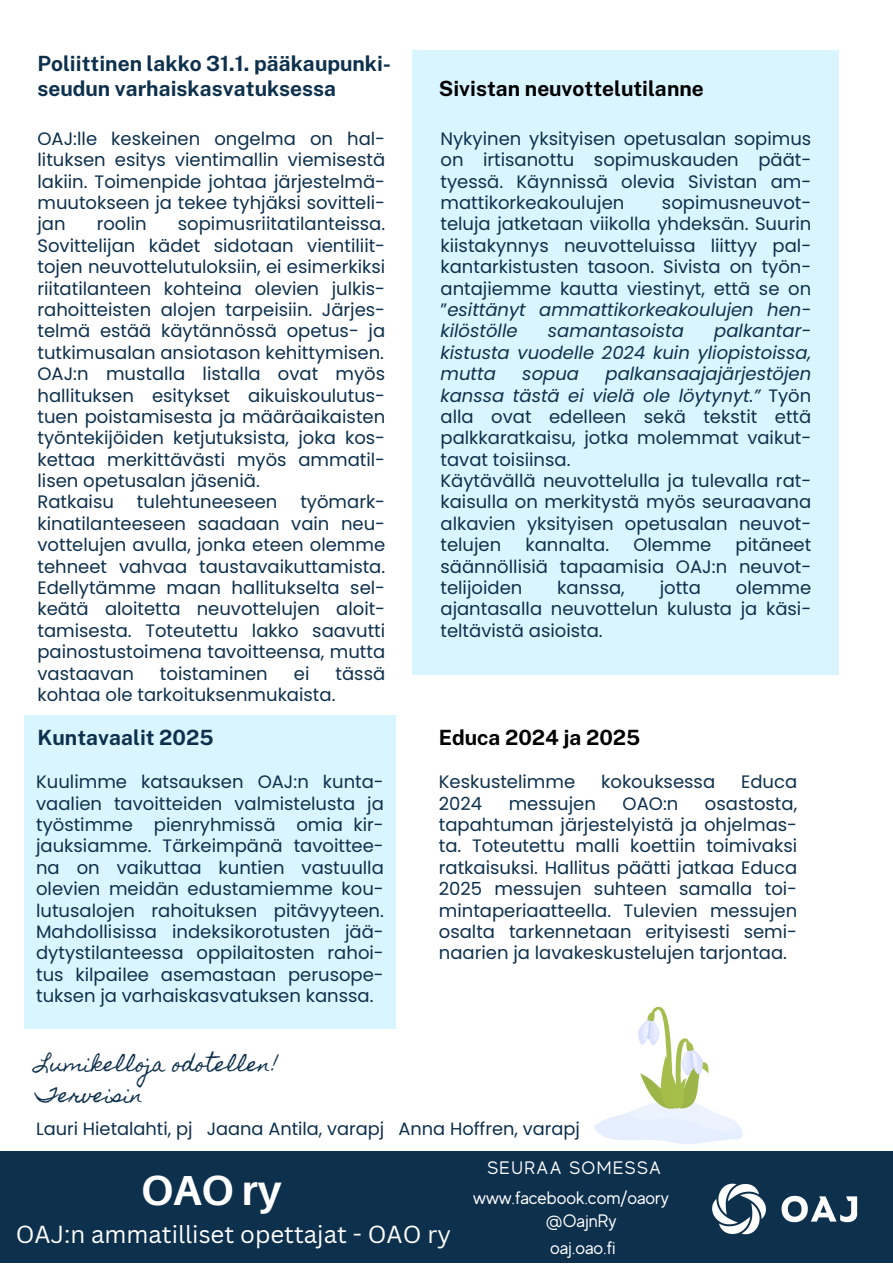
<style>
.page{position:relative;width:893px;height:1264px;background:#fff}
.page>*{position:absolute;margin:0;border:0;box-sizing:border-box;transform-origin:0 0}
.t1{font:700 42px "Aileron";color:#fff}
.t2{font:24px "Canva Sans";color:#fff}
.t3{font:700 21px/24.8px "Public Sans";color:#0d304c}
.t4{font:700 21px "Public Sans";color:#000}
.t5{font:19.5px "Homemade Apple";color:#0d304c}
.t6{font:18px/21.3px "Poppins";color:#0d304c;text-align:justify}
.t7{font:italic 18px/21.3px "Poppins";color:#0d304c;text-align:justify}
.t8{font:18px "MADE Evolve Sans";color:#fefeff}
.t9{font:18px "MADE Evolve Sans";letter-spacing:.08em;color:#fff}
.t10{font:17.85px "Poppins";color:#0d304c}
.s1{font-style:italic}
</style>
<div class="page">
<div style="left:0;top:1151px;width:892px;height:112px;background:#0d304c"></div>
<img style="left:712px;top:1183px;width:146px;height:52px">
<div style="left:413px;top:51px;width:425px;height:623px;background:#d9f5ff"></div>
<div style="left:24px;top:715px;width:372px;height:313px;background:#d9f5ff"></div>
<svg style="left:594px;top:1006px;width:148px;height:138px"></svg>
<h4 class="t3" style="left:37px;top:51px;width:355px">Poliittinen lakko 31.1. pääkaupunki&shy;seudun varhaiskasvatuksessa</h4>
<p class="t6" style="left:37px;top:128px;width:349px">OAJ:lle keskeinen ongelma on hal&shy;lituksen esitys vientimallin viemisestä lakiin. Toimenpide johtaa järjestelmä&shy;muutokseen ja tekee tyhjäksi sovitteli&shy;jan</p>
<p class="t6" style="left:37px;top:213px;width:349px;text-indent:140px">sopimusriitatilanteissa.<br>Sovittelijan kädet sidotaan vientiliit&shy;tojen neuvottelutuloksiin, ei esimerkiksi riitatilanteen kohteina olevien julkis&shy;rahoitteisten alojen tarpeisiin. Järjes&shy;telmä estää käytännössä opetus- ja tutkimusalan ansiotason kehittymisen.</p>
<p class="t6" style="left:37px;top:363px;width:349px">OAJ:n mustalla listalla ovat myös hallituksen esitykset aikuiskoulutus&shy;tuen poistamisesta ja määräaikaisten työntekijöiden ketjutuksista, joka kos&shy;kettaa merkittävästi myös ammatil&shy;lisen opetusalan jäseniä.</p>
<p class="t6" style="left:37px;top:491px;width:78px">Ratkaisu</p>
<p class="t6" style="left:137px;top:491px;width:142px">tulehtuneeseen</p>
<p class="t6" style="left:97px;top:213px;width:52px">roolin</p>
<p class="t6" style="left:37px;top:491px;width:349px;text-indent:263px">työmark&shy;kinatilanteeseen saadaan vain neu&shy;vottelujen avulla, jonka eteen olemme tehneet vahvaa taustavaikuttamista.<br>Edellytämme maan hallitukselta sel&shy;keätä aloitetta neuvottelujen aloit&shy;tamisesta. Toteutettu lakko saavutti painostustoimena tavoitteensa, mutta vastaavan</p>
<p class="t6" style="left:160px;top:662px;width:109px">toistaminen</p>
<p class="t6" style="left:294px;top:662px;width:17px">ei</p>
<p class="t6" style="left:335px;top:662px;width:51px">tässä</p>
<p class="t6" style="left:37px;top:684px;width:299px">kohtaa ole tarkoituksenmukaista.</p>
<p class="t4" style="left:439px;top:76px;width:266px">Sivistan neuvottelutilanne</p>
<p class="t6" style="left:440px;top:128px;width:372px">Nykyinen yksityisen opetusalan sopimus on irtisanottu sopimuskauden päät&shy;tyessä. Käynnissä olevia Sivistan am&shy;mattikorkeakoulujen</p>
<p class="t6" style="left:440px;top:192px;width:372px;text-indent:221px">sopimusneuvot&shy;teluja jatketaan viikolla yhdeksän. Suurin kiistakynnys neuvotteluissa liittyy pal&shy;kantarkistusten tasoon. Sivista on työn&shy;antajiemme kautta viestinyt, että se on ”<span class="s1">esittänyt ammattikorkeakoulujen hen&shy;kilöstölle</span></p>
<p class="t7" style="left:548px;top:320px;width:137px">samantasoista</p>
<p class="t7" style="left:440px;top:320px;width:372px;text-indent:274px">palkantar&shy;kistusta vuodelle 2024 kuin yliopistoissa, mutta</p>
<p class="t6" style="left:440px;top:363px;width:372px;text-indent:165px"><span class="s1">palkansaajajärjestöjen kanssa tästä ei vielä ole löytynyt.”</span> Työn alla ovat edelleen sekä tekstit että palkkaratkaisu, jotka molemmat vaikut&shy;tavat toisiinsa.</p>
<p class="t6" style="left:440px;top:470px;width:372px">Käytävällä neuvottelulla ja tulevalla rat&shy;kaisulla on merkitystä myös seuraavana alkavien yksityisen opetusalan neuvot&shy;telujen</p>
<p class="t7" style="left:522px;top:363px;width:58px">sopua</p>
<p class="t6" style="left:440px;top:534px;width:372px;text-indent:295px">pitäneet säännöllisiä tapaamisia OAJ:n neuvot&shy;telijoiden</p>
<p class="t6" style="left:525px;top:534px;width:85px">kannalta.</p>
<p class="t6" style="left:633px;top:534px;width:79px">Olemme</p>
<p class="t6" style="left:557px;top:577px;width:69px">kanssa,</p>
<p class="t6" style="left:659px;top:577px;width:43px">jotta</p>
<p class="t6" style="left:440px;top:577px;width:372px;text-indent:295px">olemme ajantasalla neuvottelun kulusta ja käsi&shy;teltävistä asioista.</p>
<h2 class="t3" style="left:37px;top:725px;width:178px">Kuntavaalit 2025</h2>
<h1 class="t4" style="left:439px;top:725px;width:203px">Educa 2024 ja 2025</h1>
<p class="t6" style="left:36px;top:771px;width:349px">Kuulimme katsauksen OAJ:n kunta&shy;vaalien tavoitteiden valmistelusta ja työstimme pienryhmissä omia kir&shy;jauksiamme. Tärkeimpänä tavoittee&shy;na on vaikuttaa kuntien vastuulla olevien meidän edustamiemme kou&shy;lutusalojen rahoituksen pitävyyteen.<br>Mahdollisissa indeksikorotusten jää&shy;dytystilanteessa oppilaitosten rahoi&shy;tus kilpailee asemastaan perusope&shy;tuksen ja varhaiskasvatuksen kanssa.</p>
<p class="t6" style="left:439px;top:771px;width:138px">Keskustelimme</p>
<p class="t6" style="left:601px;top:771px;width:115px">kokouksessa</p>
<p class="t6" style="left:741px;top:771px;width:58px">Educa</p>
<p class="t6" style="left:439px;top:792px;width:45px">2024</p>
<p class="t6" style="left:508px;top:792px;width:89px">messujen</p>
<p class="t6" style="left:622px;top:792px;width:57px">OAO:n</p>
<p class="t6" style="left:439px;top:792px;width:360px;text-indent:266px">osastosta, tapahtuman järjestelyistä ja ohjelmas&shy;ta. Toteutettu malli koettiin toimivaksi ratkaisuksi. Hallitus päätti jatkaa Educa 2025 messujen suhteen samalla toi&shy;mintaperiaatteella. Tulevien messujen osalta tarkennetaan erityisesti semi&shy;naarien ja lavakeskustelujen tarjontaa.</p>
<p class="t5" style="left:36px;top:1052px;width:244px">Lumikelloja odotellen!</p>
<p class="t5" style="left:36px;top:1084px;width:108px">Terveisin</p>
<h3 class="t10" style="left:36px;top:1116px;width:545px">Lauri Hietalahti, pj Jaana Antila, varapj Anna Hoffren, varapj</h3>
<h3 class="t1" style="left:141px;top:1163px;width:142px">OAO ry</h3>
<p class="t2" style="left:16px;top:1217px;width:436px">OAJ:n ammatilliset opettajat - OAO ry</p>
<h3 class="t9" style="left:487px;top:1157px;width:175px">SEURAA SOMESSA</h3>
<h3 class="t8" style="left:473px;top:1187px;width:197px">www.facebook.com/oaory</h3>
<p class="t8" style="left:546px;top:1211px;width:72px">@OajnRy</p>
<p class="t8" style="left:550px;top:1237px;width:67px">oaj.oao.fi</p>
</div>
